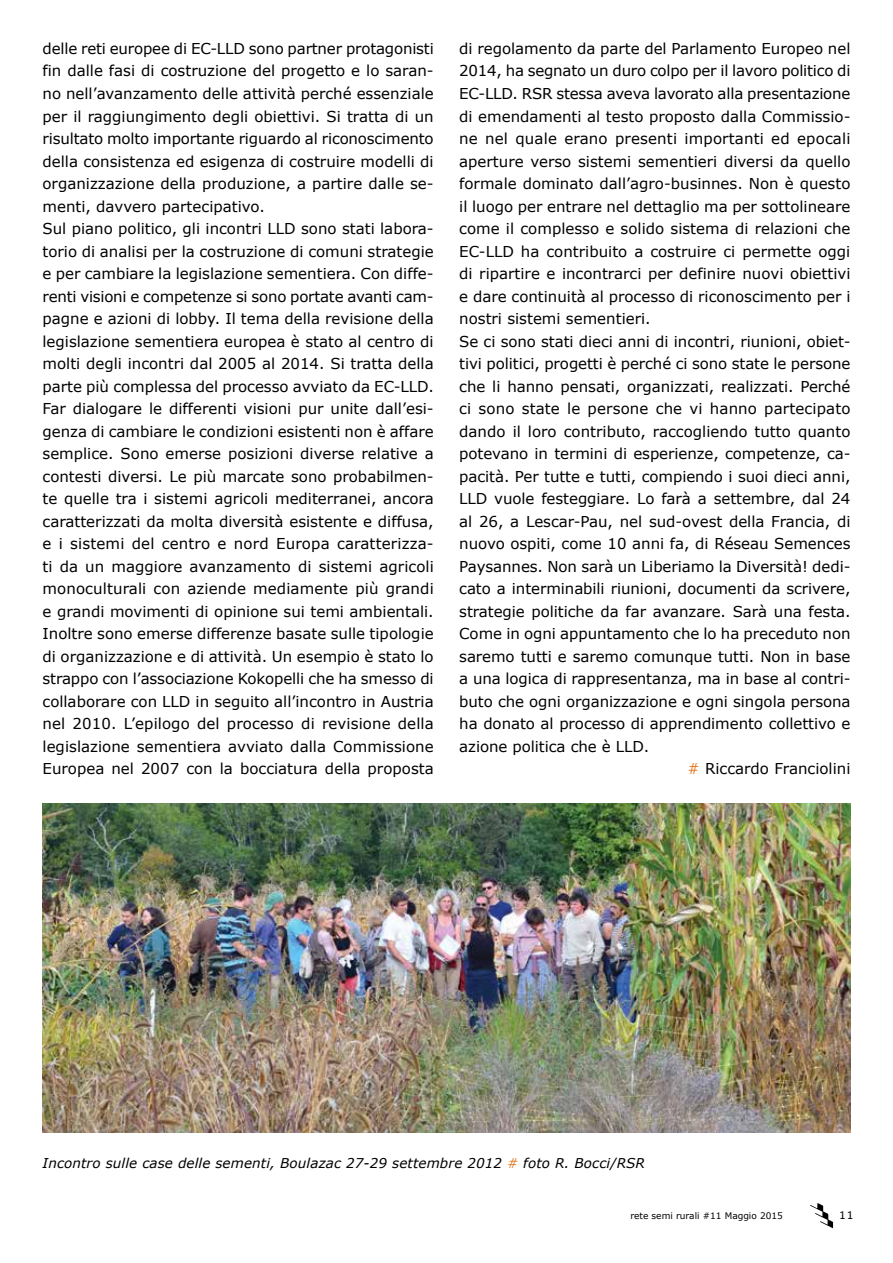
<style>
.page{position:relative;width:893px;height:1263px;background:#fff}
.page>*{position:absolute;margin:0;border:0;box-sizing:border-box;transform-origin:0 0}
.t1{font:300 16.5px "Csuni OTF";color:#000}
.t2{font:15px/22.5px "Verdana";color:#000}
.t3{font:italic 13.5px "Verdana";letter-spacing:.01em;color:#000}
.t4{font:9px "Verdana";color:#000}
.s1{color:#e2771e}
</style>
<div class="page">
<img style="left:810px;top:1203px;width:24px;height:26px">
<img style="left:43px;top:803px;width:807px;height:329px">
<p class="t2" style="left:43px;top:38px;width:393px">delle reti europee di EC-LLD sono partner protagonisti fin dalle fasi di costruzione del progetto e lo saran&shy;no nell’avanzamento delle attività perché essenziale per il raggiungimento degli obiettivi. Si tratta di un risultato molto importante riguardo al riconoscimento della consistenza ed esigenza di costruire modelli di organizzazione della produzione, a partire dalle se&shy;menti, davvero partecipativo.<br>Sul piano politico, gli incontri LLD sono stati labora&shy;torio di analisi per la costruzione di comuni strategie e per cambiare la legislazione sementiera. Con diffe&shy;renti visioni e competenze si sono portate avanti cam&shy;pagne e azioni di lobby. Il tema della revisione della legislazione sementiera europea è stato al centro di molti degli incontri dal 2005 al 2014. Si tratta della parte più complessa del processo avviato da EC-LLD.<br>Far dialogare le differenti visioni pur unite dall’esi&shy;genza di cambiare le condizioni esistenti non è affare semplice. Sono emerse posizioni diverse relative a contesti diversi. Le più marcate sono probabilmen&shy;te quelle tra i sistemi agricoli mediterranei, ancora caratterizzati da molta diversità esistente e diffusa, e i sistemi del centro e nord Europa caratterizza&shy;ti da un maggiore avanzamento di sistemi agricoli monoculturali con aziende mediamente più grandi e grandi movimenti di opinione sui temi ambientali.<br>Inoltre sono emerse differenze basate sulle tipologie di organizzazione e di attività. Un esempio è stato lo strappo con l’associazione Kokopelli che ha smesso di collaborare con LLD in seguito all’incontro in Austria nel 2010. L’epilogo del processo di revisione della legislazione sementiera avviato dalla Commissione Europea nel 2007 con la bocciatura della proposta</p>
<p class="t2" style="left:459px;top:38px;width:393px">di regolamento da parte del Parlamento Europeo nel</p>
<p class="t2" style="left:459px;top:60px;width:393px">2014, ha segnato un duro colpo per il lavoro politico di</p>
<p class="t2" style="left:459px;top:83px;width:393px">EC-LLD. RSR stessa aveva lavorato alla presentazione</p>
<p class="t2" style="left:459px;top:105px;width:393px">di emendamenti al testo proposto dalla Commissio-</p>
<p class="t2" style="left:459px;top:128px;width:393px">ne nel quale erano presenti importanti ed epocali</p>
<p class="t2" style="left:459px;top:150px;width:393px">aperture verso sistemi sementieri diversi da quello</p>
<p class="t2" style="left:459px;top:173px;width:393px">formale dominato dall’agro-businnes. Non è questo</p>
<p class="t2" style="left:459px;top:195px;width:393px">il luogo per entrare nel dettaglio ma per sottolineare</p>
<p class="t2" style="left:459px;top:218px;width:393px">come il complesso e solido sistema di relazioni che</p>
<p class="t2" style="left:459px;top:240px;width:393px">EC-LLD ha contribuito a costruire ci permette oggi</p>
<p class="t2" style="left:459px;top:263px;width:393px">di ripartire e incontrarci per definire nuovi obiettivi</p>
<p class="t2" style="left:459px;top:285px;width:393px">e dare continuità al processo di riconoscimento per i</p>
<p class="t2" style="left:459px;top:308px;width:193px">nostri sistemi sementieri.</p>
<p class="t2" style="left:459px;top:330px;width:393px">Se ci sono stati dieci anni di incontri, riunioni, obiet-</p>
<p class="t2" style="left:459px;top:353px;width:393px">tivi politici, progetti è perché ci sono state le persone</p>
<p class="t2" style="left:459px;top:375px;width:393px">che li hanno pensati, organizzati, realizzati. Perché</p>
<p class="t2" style="left:459px;top:398px;width:393px">ci sono state le persone che vi hanno partecipato</p>
<p class="t2" style="left:459px;top:420px;width:393px">dando il loro contributo, raccogliendo tutto quanto</p>
<p class="t2" style="left:459px;top:443px;width:393px">potevano in termini di esperienze, competenze, ca-</p>
<p class="t2" style="left:459px;top:465px;width:393px">pacità. Per tutte e tutti, compiendo i suoi dieci anni,</p>
<p class="t2" style="left:459px;top:488px;width:393px">LLD vuole festeggiare. Lo farà a settembre, dal 24</p>
<p class="t2" style="left:459px;top:510px;width:393px">al 26, a Lescar-Pau, nel sud-ovest della Francia, di</p>
<p class="t2" style="left:459px;top:533px;width:393px">nuovo ospiti, come 10 anni fa, di Réseau Semences</p>
<p class="t2" style="left:459px;top:555px;width:393px">Paysannes. Non sarà un Liberiamo la Diversità! dedi-</p>
<p class="t2" style="left:459px;top:578px;width:393px">cato a interminabili riunioni, documenti da scrivere,</p>
<p class="t2" style="left:459px;top:600px;width:393px">strategie politiche da far avanzare. Sarà una festa.</p>
<p class="t2" style="left:459px;top:623px;width:393px">Come in ogni appuntamento che lo ha preceduto non</p>
<p class="t2" style="left:459px;top:645px;width:393px">saremo tutti e saremo comunque tutti. Non in base</p>
<p class="t2" style="left:459px;top:668px;width:393px">a una logica di rappresentanza, ma in base al contri-</p>
<p class="t2" style="left:459px;top:690px;width:393px">buto che ogni organizzazione e ogni singola persona</p>
<p class="t2" style="left:459px;top:713px;width:393px">ha donato al processo di apprendimento collettivo e</p>
<p class="t2" style="left:459px;top:735px;width:191px">azione politica che è LLD.</p>
<p class="t2" style="left:687px;top:758px;width:164px"><span class="s1">#</span> Riccardo Franciolini</p>
<p class="t3" style="left:43px;top:1154px;width:604px">Incontro sulle case delle sementi, Boulazac 27-29 settembre 2012 <span class="s1">#</span> foto R. Bocci/RSR</p>
<p class="t4" style="left:630px;top:1210px;width:154px">rete semi rurali #11 Maggio 2015</p>
<p class="t1" style="left:838px;top:1204px;width:17px">11</p>
</div>
